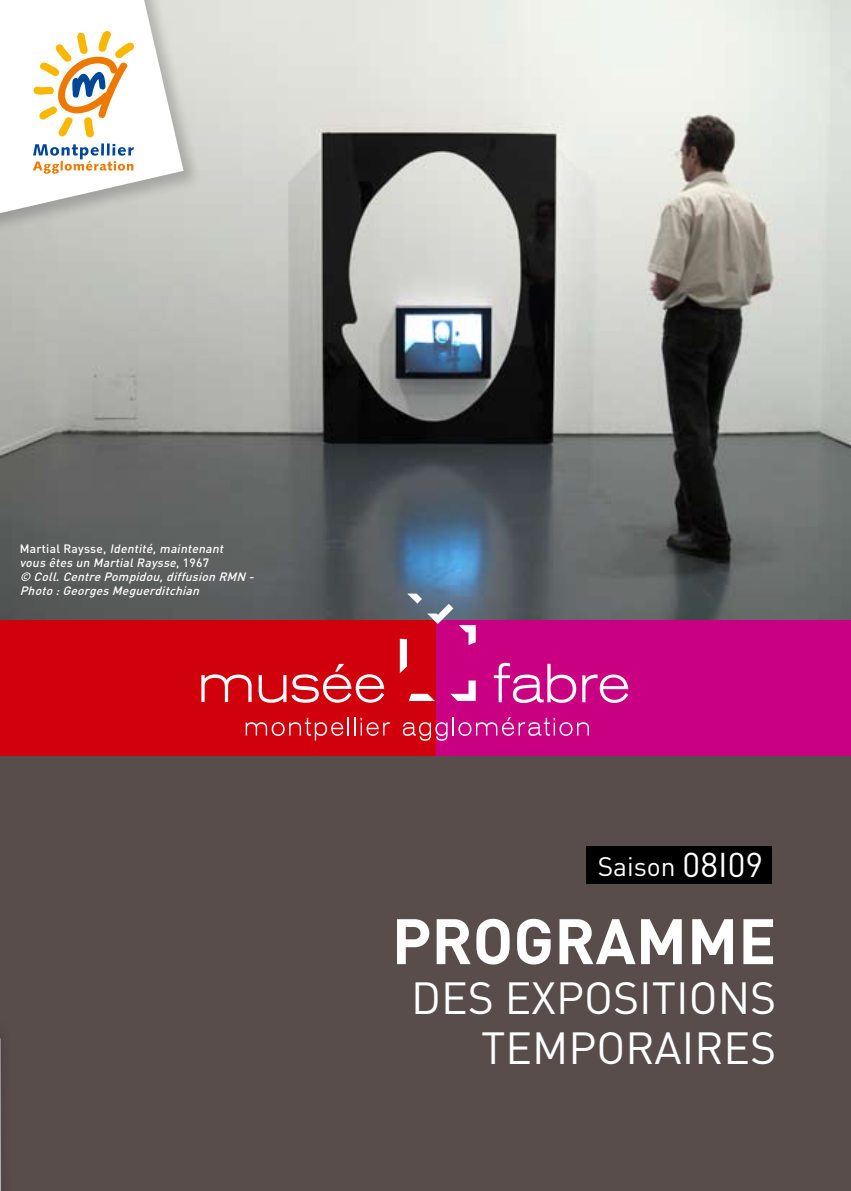
<style>
.page{position:relative;width:851px;height:1191px;background:#fff}
.page>*{position:absolute;margin:0;border:0;box-sizing:border-box;transform-origin:0 0}
.t1{font:700 63px "DIN";color:#fff}
.t2{font:44.4px/50px "DIN";color:#fff}
.t3{font:26.4px "DIN";color:#fff}
.t4{font:italic 500 12px/14px "DIN";color:#fff}
.s1{font-style:normal}
.s2{font-size:34px}
</style>
<div class="page">
<div style="left:0;top:0;width:850px;height:1191px;background:#594d4c"></div>
<img style="left:0;top:0;width:850px;height:620px">
<div style="left:586px;top:845px;width:186px;height:38px;background:#000"></div>
<div style="left:0;top:620px;width:437px;height:136px;background:#d1000d"></div>
<div style="left:437px;top:620px;width:413px;height:136px;background:#c90081"></div>
<div style="left:0;top:0;width:200px;height:244px;background:#000;opacity:.2"></div>
<svg style="left:0;top:0;width:183px;height:213px"></svg>
<div style="left:0;top:1012px;width:10px;height:179px;background:#544948"></div>
<hr style="left:0;top:1038px;width:1px;height:153px;background:#fff">
<svg style="left:400px;top:593px;width:75px;height:108px"></svg>
<svg style="left:493px;top:663px;width:83px;height:40px"></svg>
<svg style="left:582px;top:674px;width:46px;height:29px"></svg>
<svg style="left:246px;top:717px;width:143px;height:23px"></svg>
<svg style="left:403px;top:717px;width:186px;height:24px"></svg>
<svg style="left:201px;top:674px;width:50px;height:28px"></svg>
<svg style="left:258px;top:664px;width:126px;height:39px"></svg>
<p class="t4" style="left:20px;top:541px;width:239px"><span class="s1">M a rt i a l R a ys s e ,</span> Identité, maintenant<br>vous êtes un Martial Raysse<span class="s1">, 1 9 6 7<br></span>© Coll.CentrePompidou,diffusion RMN - Photo:GeorgesMeguerditchian</p>
<h3 class="t3" style="left:597px;top:850px;width:167px">SAISON <span class="s2">08I09</span></h3>
<h1 class="t1" style="left:392px;top:900px;width:251px">PROGRAMM</h1>
<h1 class="t1" style="left:738px;top:900px;width:40px">E</h1>
<h2 class="t2" style="left:481px;top:972px;width:264px;text-indent:-70px">DES EXPOSITIONS<br>TEMP</h2>
<h2 class="t2" style="left:596px;top:1022px;width:151px">ORAIRES</h2>
</div>
